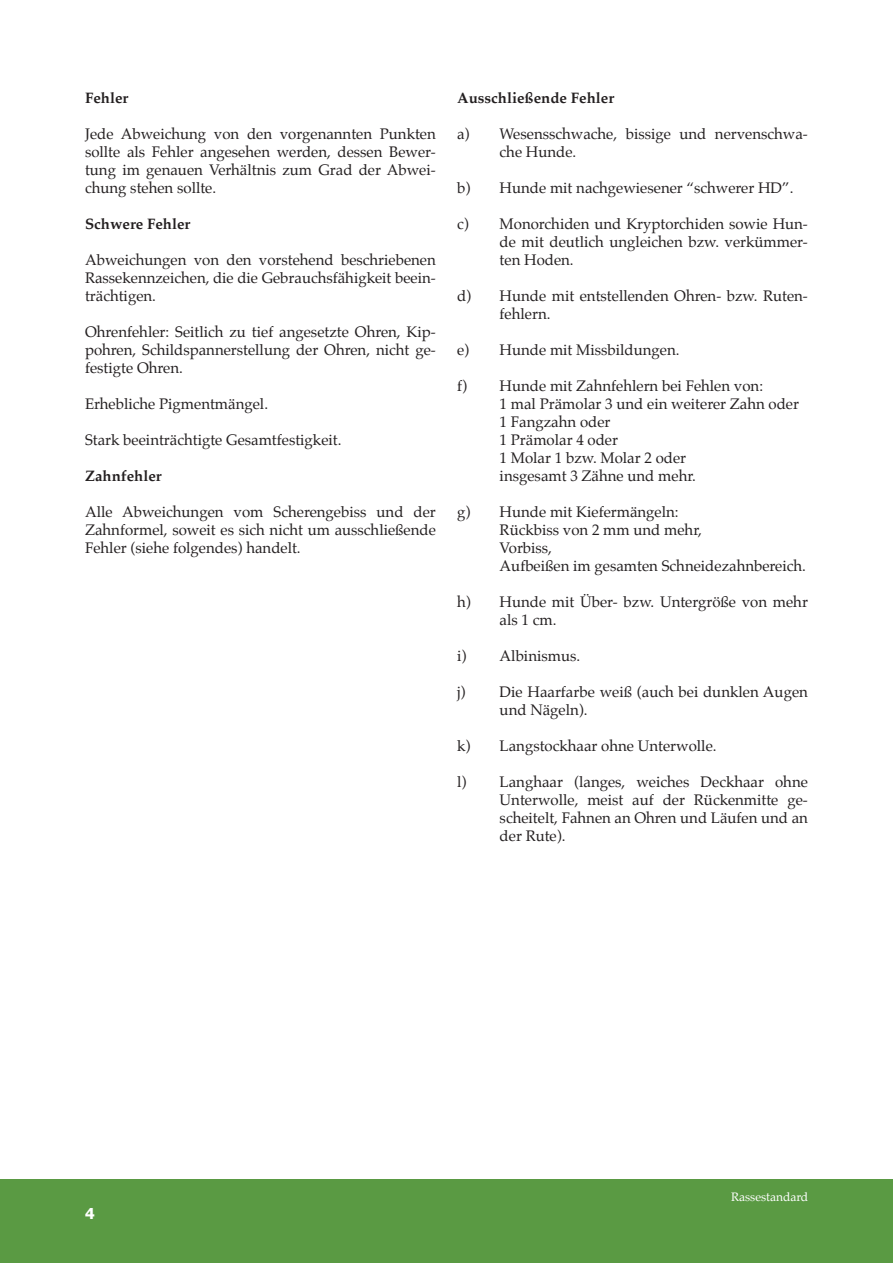
<style>
.page{position:relative;width:893px;height:1263px;background:#fff}
.page>*{position:absolute;margin:0;border:0;box-sizing:border-box;transform-origin:0 0}
.t1{font:15px/18px "Palatino";color:#231f20;text-align:justify}
.t2{font:700 15px "Palatino";color:#231f20}
.t3{font:700 15px "Tahoma";color:#fff}
.t4{font:12px "Palatino";color:#fff}
</style>
<div class="page">
<div style="left:0;top:1180px;width:893px;height:83px;background:#5a9a43"></div>
<p class="t2" style="left:85px;top:85px;width:45px">Fehler</p>
<p class="t1" style="left:85px;top:125px;width:352px">Jede Abweichung von den vorgenannten Punkten sollte als Fehler angesehen werden, dessen Bewer&shy;tung im genauen Verhältnis zum Grad der Abwei&shy;chung stehen sollte.</p>
<p class="t2" style="left:85px;top:211px;width:107px">Schwere Fehler</p>
<p class="t1" style="left:85px;top:251px;width:352px">Abweichungen von den vorstehend beschriebenen Rassekennzeichen, die die Gebrauchsfähigkeit beein&shy;trächtigen.</p>
<p class="t1" style="left:85px;top:323px;width:352px">Ohrenfehler: Seitlich zu tief angesetzte Ohren, Kip&shy;pohren, Schildspannerstellung der Ohren, nicht ge&shy;festigte Ohren.</p>
<p class="t1" style="left:85px;top:395px;width:185px">Erhebliche Pigmentmängel.</p>
<p class="t1" style="left:85px;top:431px;width:258px">Stark beeinträchtigte Gesamtfestigkeit.</p>
<p class="t2" style="left:85px;top:463px;width:78px">Zahnfehler</p>
<p class="t1" style="left:85px;top:503px;width:352px">Alle Abweichungen vom Scherengebiss und der Zahnformel, soweit es sich nicht um ausschließende Fehler (siehe folgendes) handelt.</p>
<p class="t2" style="left:457px;top:85px;width:159px">Ausschließende Fehler</p>
<p class="t1" style="left:500px;top:125px;width:310px;text-indent:-43px">a) Wesensschwache, bissige und nervenschwa&shy;che Hunde.</p>
<p class="t1" style="left:457px;top:179px;width:338px">b) Hunde mit nachgewiesener “schwerer HD”.</p>
<p class="t1" style="left:500px;top:215px;width:310px;text-indent:-43px">c) Monorchiden und Kryptorchiden sowie Hun&shy;de mit deutlich ungleichen bzw. verkümmer&shy;ten Hoden.</p>
<p class="t1" style="left:500px;top:287px;width:310px;text-indent:-43px">d) Hunde mit entstellenden Ohren- bzw. Ruten&shy;fehlern.</p>
<p class="t1" style="left:457px;top:341px;width:224px">e) Hunde mit Missbildungen.</p>
<p class="t1" style="left:500px;top:377px;width:301px;text-align:left;text-indent:-43px">f) Hunde mit Zahnfehlern bei Fehlen von:<br>1 mal Prämolar 3 und ein weiterer Zahn oder<br>1 Fangzahn oder<br>1 Prämolar 4 oder<br>1 Molar 1 bzw. Molar 2 oder<br>insgesamt 3 Zähne und mehr.</p>
<p class="t1" style="left:500px;top:503px;width:308px;text-align:left;text-indent:-43px">g) Hunde mit Kiefermängeln:<br>Rückbiss von 2 mm und mehr,<br>Vorbiss,<br>Aufbeißen im gesamten Schneidezahnbereich.</p>
<p class="t1" style="left:500px;top:593px;width:310px;text-indent:-43px">h) Hunde mit Über- bzw. Untergröße von mehr als 1 cm.</p>
<p class="t1" style="left:457px;top:647px;width:125px">i) Albinismus.</p>
<p class="t1" style="left:500px;top:683px;width:310px;text-indent:-43px">j) Die Haarfarbe weiß (auch bei dunklen Augen und Nägeln).</p>
<p class="t1" style="left:457px;top:737px;width:261px">k) Langstockhaar ohne Unterwolle.</p>
<p class="t1" style="left:500px;top:773px;width:310px;text-indent:-43px">l) Langhaar (langes, weiches Deckhaar ohne Unterwolle, meist auf der Rückenmitte ge&shy;scheitelt, Fahnen an Ohren und Läufen und an der Rute).</p>
<p class="t3" style="left:85px;top:1203px;width:11px">4</p>
<p class="t4" style="left:731px;top:1187px;width:79px">Rassestandard</p>
</div>
